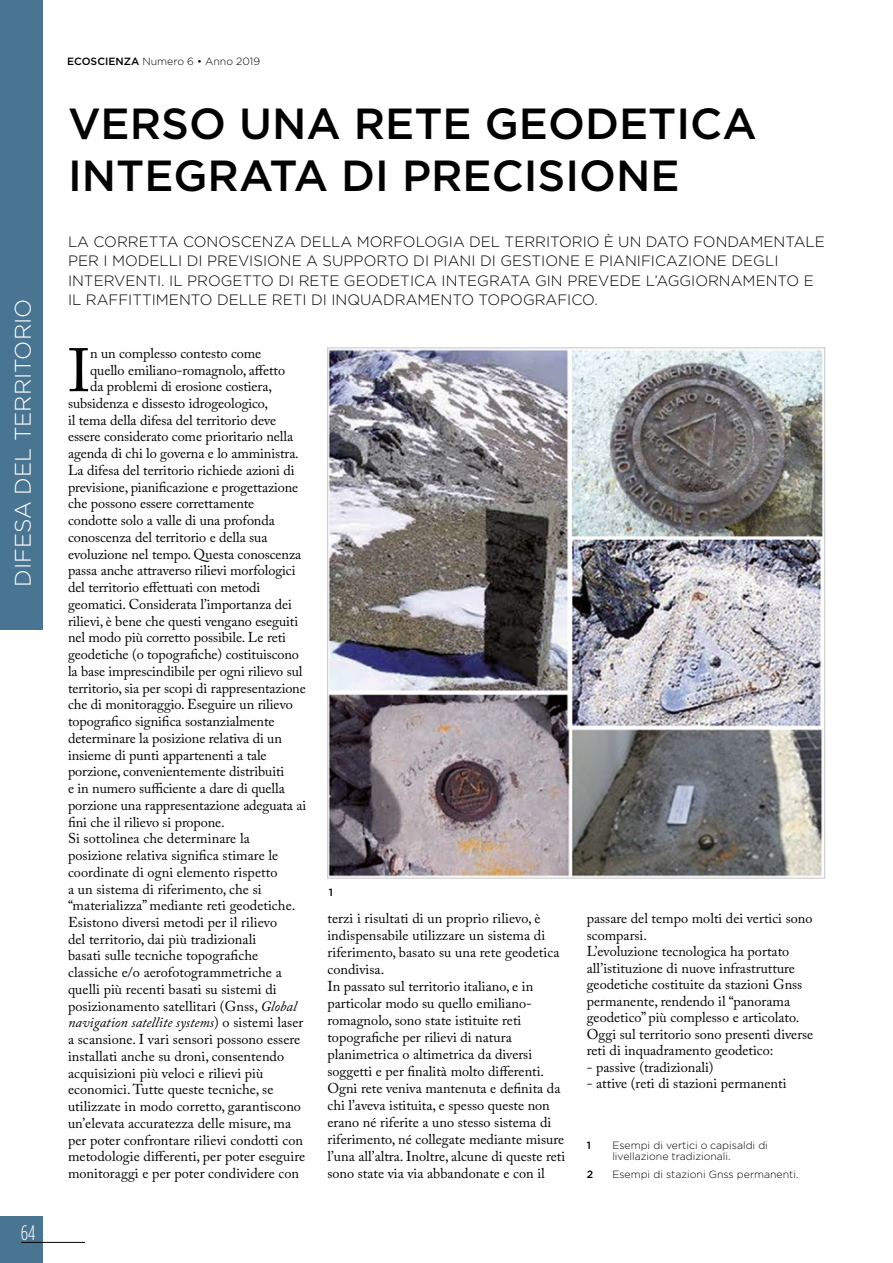
<style>
.page{position:relative;width:893px;height:1263px;background:#fff}
.page>*{position:absolute;margin:0;border:0;box-sizing:border-box;transform-origin:0 0}
.t1{font:60.6px "Adobe Caslon Pro";color:#000}
.t2{font:500 43.5px/52.5px "Gotham HTF";color:#000}
.t3{font:300 22.5px "Gotham HTF";color:#fff}
.t4{font:300 condensed 21px "Gotham HTF";color:#fff}
.t5{font:300 15px/19.5px "Gotham HTF";color:#000}
.t6{font:14.25px/17px "Adobe Caslon Pro";color:#000}
.t7{font:italic 14.25px "Adobe Caslon Pro";letter-spacing:.005em;color:#000}
.t8{font:300 10.5px/11.2px "Gotham HTF";color:#000}
.t9{font:500 10.5px "Gotham HTF";color:#000}
.s1{font-weight:500}
.s2{font-style:italic}
.s3{font-style:normal}
</style>
<div class="page">
<div style="left:0;top:1216px;width:43px;height:47px;background:#497593"></div>
<hr style="left:21px;top:1242px;width:64px;height:1px;background:#000">
<div style="left:0;top:0;width:43px;height:629px;background:#497593"></div>
<img style="left:329px;top:350px;width:494px;height:526px">
<h3 class="t3" style="left:11px;top:587px;width:289px;rotate:-90deg">DIFESA DEL TERRITORIO</h3>
<h3 class="t4" style="left:21px;top:1221px;width:16px">64</h3>
<p class="t8" style="left:67px;top:55px;width:194px"><span class="s1">ECOSCIENZA</span> Numero 6 • Anno 2019</p>
<h2 class="t2" style="left:68px;top:96px;width:690px">VERSO UNA RETE GEODETICA<br>INTEGRATA DI PRECISIONE</h2>
<p class="t5" style="left:68px;top:231px;width:758px">LA CORRETTA CONOSCENZA DELLA MORFOLOGIA DEL TERRITORIO È UN DATO FONDAMENTALE PER I MODELLI DI PREVISIONE A SUPPORTO DI PIANI DI GESTIONE E PIANIFICAZIONE DEGLI INTERVENTI. IL PROGETTO DI RETE GEODETICA INTEGRATA GIN PREVEDE L’AGGIORNAMENTO E IL RAFFITTIMENTO DELLE RETI DI INQUADRAMENTO TOPOGRAFICO.</p>
<h1 class="t1" style="left:68px;top:335px;width:24px">I</h1>
<p class="t6" style="left:90px;top:345px;width:173px">n un complesso contesto come</p>
<p class="t6" style="left:90px;top:361px;width:196px">quello emiliano-romagnolo, affetto</p>
<p class="t6" style="left:90px;top:378px;width:183px">da problemi di erosione costiera,</p>
<p class="t6" style="left:68px;top:394px;width:202px">subsidenza e dissesto idrogeologico,</p>
<p class="t6" style="left:68px;top:411px;width:210px">il tema della difesa del territorio deve</p>
<p class="t6" style="left:68px;top:428px;width:227px">essere considerato come prioritario nella</p>
<p class="t6" style="left:68px;top:445px;width:232px">agenda di chi lo governa e lo amministra.</p>
<p class="t6" style="left:68px;top:461px;width:228px">La difesa del territorio richiede azioni di</p>
<p class="t6" style="left:68px;top:478px;width:232px">previsione, pianificazione e progettazione</p>
<p class="t6" style="left:68px;top:495px;width:188px">che possono essere correttamente</p>
<p class="t6" style="left:68px;top:512px;width:208px">condotte solo a valle di una profonda</p>
<p class="t6" style="left:68px;top:528px;width:201px">conoscenza del territorio e della sua</p>
<p class="t6" style="left:68px;top:545px;width:235px">evoluzione nel tempo. Questa conoscenza</p>
<p class="t6" style="left:68px;top:562px;width:229px">passa anche attraverso rilievi morfologici</p>
<p class="t6" style="left:68px;top:579px;width:194px">del territorio effettuati con metodi</p>
<p class="t6" style="left:68px;top:595px;width:225px">geomatici. Considerata l’importanza dei</p>
<p class="t6" style="left:68px;top:612px;width:232px">rilievi, è bene che questi vengano eseguiti</p>
<p class="t6" style="left:68px;top:629px;width:219px">nel modo più corretto possibile. Le reti</p>
<p class="t6" style="left:68px;top:646px;width:233px">geodetiche (o topografiche) costituiscono</p>
<p class="t6" style="left:68px;top:662px;width:236px">la base imprescindibile per ogni rilievo sul</p>
<p class="t6" style="left:68px;top:679px;width:239px">territorio, sia per scopi di rappresentazione</p>
<p class="t6" style="left:68px;top:696px;width:226px">che di monitoraggio. Eseguire un rilievo</p>
<p class="t6" style="left:68px;top:713px;width:208px">topografico significa sostanzialmente</p>
<p class="t6" style="left:68px;top:729px;width:215px">determinare la posizione relativa di un</p>
<p class="t6" style="left:68px;top:746px;width:200px">insieme di punti appartenenti a tale</p>
<p class="t6" style="left:68px;top:763px;width:218px">porzione, convenientemente distribuiti</p>
<p class="t6" style="left:68px;top:780px;width:218px">e in numero sufficiente a dare di quella</p>
<p class="t6" style="left:68px;top:796px;width:240px">porzione una rappresentazione adeguata ai</p>
<p class="t6" style="left:68px;top:813px;width:158px">fini che il rilievo si propone.</p>
<p class="t6" style="left:68px;top:830px;width:183px">Si sottolinea che determinare la</p>
<p class="t6" style="left:68px;top:847px;width:212px">posizione relativa significa stimare le</p>
<p class="t6" style="left:68px;top:863px;width:211px">coordinate di ogni elemento rispetto</p>
<p class="t6" style="left:68px;top:880px;width:195px">a un sistema di riferimento, che si</p>
<p class="t6" style="left:68px;top:897px;width:229px">“materializza” mediante reti geodetiche.</p>
<p class="t6" style="left:68px;top:913px;width:211px">Esistono diversi metodi per il rilievo</p>
<p class="t6" style="left:68px;top:930px;width:190px">del territorio, dai più tradizionali</p>
<p class="t6" style="left:68px;top:947px;width:192px">basati sulle tecniche topografiche</p>
<p class="t6" style="left:68px;top:964px;width:215px">classiche e/o aerofotogrammetriche a</p>
<p class="t6" style="left:68px;top:980px;width:210px">quelli più recenti basati su sistemi di</p>
<p class="t6" style="left:68px;top:997px;width:230px">posizionamento satellitari (Gnss, <span class="s2">Global</span></p>
<p class="t7" style="left:68px;top:1014px;width:237px">navigation satellite systems<span class="s3">) o sistemi laser</span></p>
<p class="t6" style="left:68px;top:1031px;width:234px">a scansione. I vari sensori possono essere</p>
<p class="t6" style="left:68px;top:1047px;width:218px">installati anche su droni, consentendo</p>
<p class="t6" style="left:68px;top:1064px;width:197px">acquisizioni più veloci e rilievi più</p>
<p class="t6" style="left:68px;top:1081px;width:207px">economici. Tutte queste tecniche, se</p>
<p class="t6" style="left:68px;top:1098px;width:235px">utilizzate in modo corretto, garantiscono</p>
<p class="t6" style="left:68px;top:1114px;width:225px">un’elevata accuratezza delle misure, ma</p>
<p class="t6" style="left:68px;top:1131px;width:236px">per poter confrontare rilievi condotti con</p>
<p class="t6" style="left:68px;top:1148px;width:239px">metodologie differenti, per poter eseguire</p>
<p class="t6" style="left:68px;top:1165px;width:233px">monitoraggi e per poter condividere con</p>
<p class="t9" style="left:329px;top:886px;width:6px">1</p>
<p class="t6" style="left:327px;top:910px;width:239px">terzi i risultati di un proprio rilievo, è indispensabile utilizzare un sistema di riferimento, basato su una rete geodetica condivisa.<br>In passato sul territorio italiano, e in particolar modo su quello emiliano&shy;romagnolo, sono state istituite reti topografiche per rilievi di natura planimetrica o altimetrica da diversi soggetti e per finalità molto differenti.<br>Ogni rete veniva mantenuta e definita da chi l’aveva istituita, e spesso queste non erano né riferite a uno stesso sistema di riferimento, né collegate mediante misure l’una all’altra. Inoltre, alcune di queste reti sono state via via abbandonate e con il</p>
<p class="t6" style="left:587px;top:910px;width:228px;line-height:16.5px">passare del tempo molti dei vertici sono scomparsi.<br>L’evoluzione tecnologica ha portato all’istituzione di nuove infrastrutture geodetiche costituite da stazioni Gnss permanente, rendendo il “panorama geodetico” più complesso e articolato.<br>Oggi sul territorio sono presenti diverse reti di inquadramento geodetico:</p>
<p class="t6" style="left:587px;top:1058px;width:128px">- passive (tradizionali)</p>
<p class="t6" style="left:587px;top:1075px;width:201px">- attive (reti di stazioni permanenti</p>
<p class="t9" style="left:587px;top:1139px;width:6px">1</p>
<p class="t8" style="left:612px;top:1139px;width:157px">Esempi di vertici o capisaldi di livellazione tradizionali.</p>
<p class="t9" style="left:587px;top:1168px;width:8px">2</p>
<p class="t8" style="left:612px;top:1168px;width:188px">Esempi di stazioni Gnss permanenti.</p>
</div>
